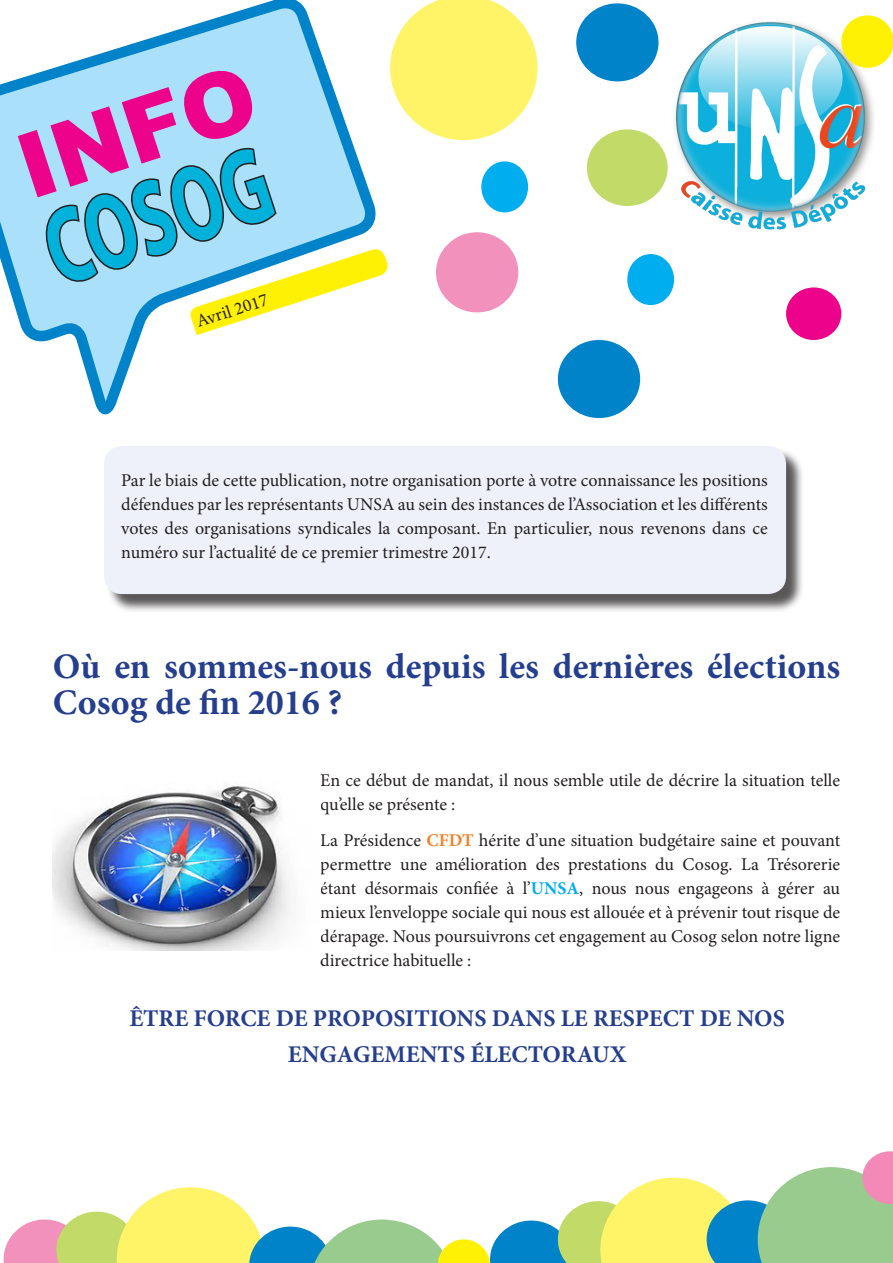
<style>
.page{position:relative;width:893px;height:1263px;background:#fff}
.page>*{position:absolute;margin:0;border:0;box-sizing:border-box;transform-origin:0 0}
.t1{font:700 108px "Myriad Pro";color:#00b2d9;scale:.67 1}
.t2{font:900 90px "Arial";color:#ed028c}
.Titre_1_colonne{font:700 36px/36px "Minion Pro";color:#253f8e}
.Text_1_colonne{font:700 24px/36px "Minion Pro";color:#253f8e;text-align:center}
.Text_1_colonne-2{font:18px/24px "Minion Pro";color:#231f20;text-align:justify}
.s1{font-weight:700;color:#f58229}
.s2{font-weight:700;color:#00aeef}
</style>
<div class="page">
<div style="left:106px;top:448px;width:699px;height:165px;background:#231f20;opacity:.75"></div>
<div style="left:104px;top:446px;width:682px;height:148px;background:#eef1fa;border-radius:18px"></div>
<img style="left:675px;top:22px;width:199px;height:207px">
<svg style="left:390px;top:0;width:148px;height:140px"></svg>
<div style="left:587px;top:129px;width:81px;height:77px;background:#c2da68;border-radius:50%"></div>
<div style="left:481px;top:161px;width:47px;height:51px;background:#00aeef;border-radius:50%"></div>
<div style="left:786px;top:287px;width:55px;height:53px;background:#ed028c;border-radius:50%"></div>
<div style="left:841px;top:15px;width:52px;height:53px;background:#fff101;border-radius:50%"></div>
<div style="left:436px;top:232px;width:82px;height:80px;background:#f391bd;border-radius:50%"></div>
<div style="left:576px;top:3px;width:82px;height:78px;background:#0083c9;border-radius:50%"></div>
<div style="left:558px;top:340px;width:82px;height:78px;background:#0083c9;border-radius:50%"></div>
<div style="left:627px;top:254px;width:47px;height:51px;background:#00aeef;border-radius:50%"></div>
<svg style="left:4px;top:1151px;width:889px;height:112px"></svg>
<svg style="left:0;top:0;width:355px;height:455px"></svg>
<svg style="left:43px;top:148px;width:345px;height:187px"></svg>
<img style="left:53px;top:786px;width:237px;height:165px">
<h2 class="t2" style="left:1px;top:107px;width:246px;rotate:-18deg">INFO</h2>
<h1 class="t1" style="left:26px;top:185px;width:348px;rotate:-18deg">COSOG</h1>
<p class="Text_1_colonne-2" style="left:193px;top:310px;width:76px;rotate:-18deg">Avril 2017</p>
<p class="Text_1_colonne-2" style="left:121px;top:468px;width:648px">Par le biais de cette publication, notre organisation porte à votre connaissance les positions défendues par les représentants UNSA au sein des instances de l’Association et les différents votes des organisations syndicales la composant. En particulier, nous revenons dans ce numéro sur l’actualité de ce premier trimestre 2017.</p>
<p class="Titre_1_colonne" style="left:53px;top:648px;width:789px">Où en sommes-nous depuis les dernières élections<br>Cosog de fin 2016 ?</p>
<p class="Text_1_colonne-2" style="left:320px;top:768px;width:521px">En ce début de mandat, il nous semble utile de décrire la situation telle qu’elle se présente :</p>
<p class="Text_1_colonne-2" style="left:320px;top:828px;width:521px">La Présidence <span class="s1">CFDT</span> hérite d’une situation budgétaire saine et pouvant permettre une amélioration des prestations du Cosog. La Trésorerie étant désormais confiée à l’<span class="s2">UNSA</span>, nous nous engageons à gérer au mieux l’enveloppe sociale qui nous est allouée et à prévenir tout risque de dérapage. Nous poursuivrons cet engagement au Cosog selon notre ligne directrice habituelle :</p>
<p class="Text_1_colonne" style="left:129px;top:1000px;width:657px">ÊTRE FORCE DE PROPOSITIONS DANS LE RESPECT DE NOS<br>ENGAGEMENTS ÉLECTORAUX</p>
</div>
